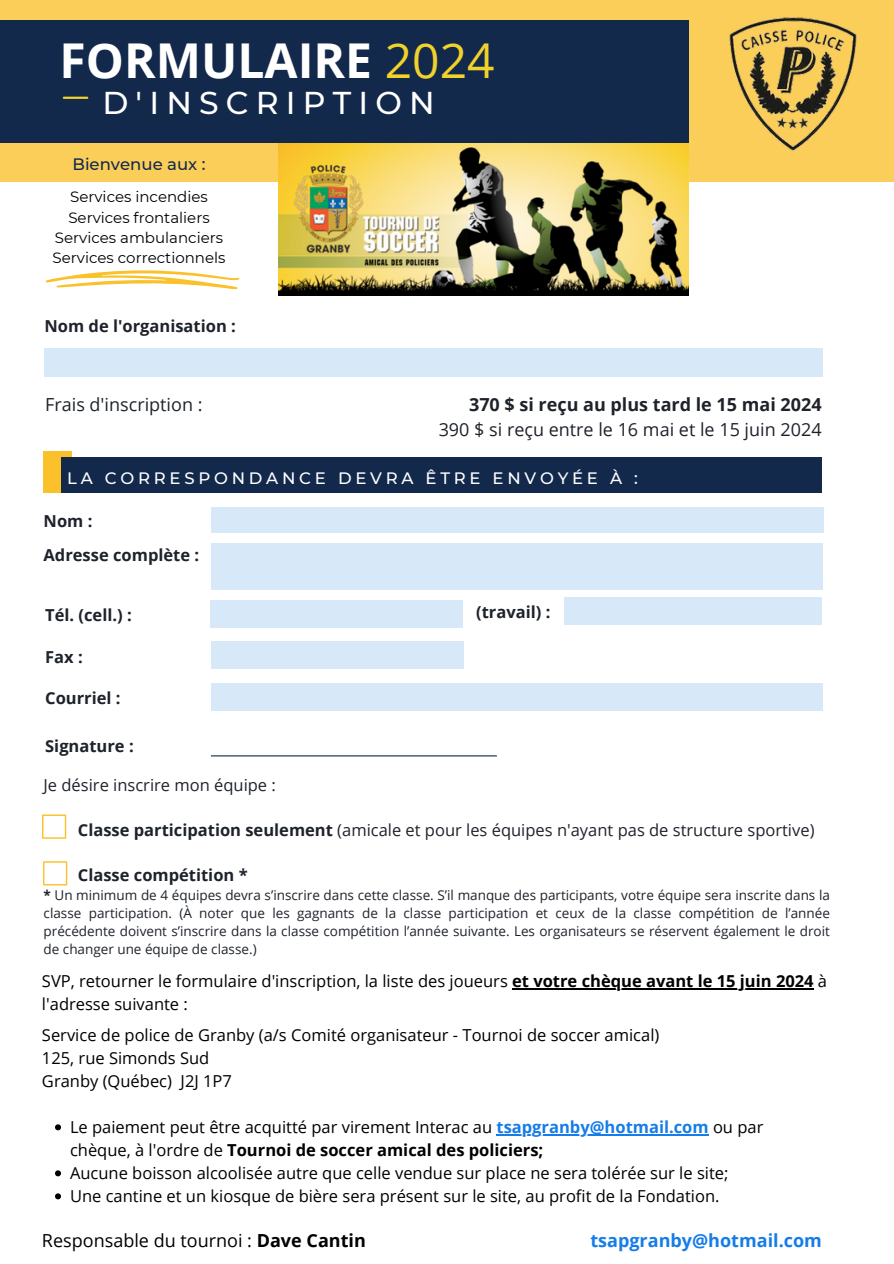
<style>
.page{position:relative;width:894px;height:1264px;background:#fff}
.page>*{position:absolute;margin:0;border:0;box-sizing:border-box;transform-origin:0 0}
.t1{font:700 48px "Open Sans";color:#fff}
.t2{font:500 31.5px "Montserrat";letter-spacing:.23em;color:#fff}
.t3{font:18px/24.8px "Open Sans";color:#1e232b;text-align:right}
.t4{font:18px "Open Sans";color:#000}
.t5{font:700 18px "Open Sans";color:#157ce8}
.t6{font:16.5px/23px "Open Sans";color:#000}
.t7{font:16.5px "Open Sans";color:#1e232b}
.t8{font:700 16.5px "Open Sans";color:#1e232b}
.t9{font:500 16.5px "Montserrat";letter-spacing:.23em;color:#fff}
.t10{font:500 16.5px "Montserrat";color:#13294b}
.t11{font:15px "Montserrat";color:#000}
.t12{font:13.5px/18px "Open Sans";color:#1e232b;text-align:justify}
.s1{font-weight:400;color:#f1d22b}
.s2{font-weight:700}
.s3{font-weight:700;color:#157ce8}
</style>
<div class="page">
<div style="left:0;top:0;width:893px;height:181px;background:#fbce5a"></div>
<div style="left:0;top:20px;width:688px;height:123px;background:#13294b"></div>
<hr style="left:64px;top:97px;width:23px;height:2px;background:#f1d22b">
<div style="left:44px;top:348px;width:778px;height:28px;background:#d7e9f8"></div>
<div style="left:211px;top:507px;width:612px;height:25px;background:#d7e9f8"></div>
<div style="left:211px;top:543px;width:611px;height:46px;background:#d7e9f8"></div>
<div style="left:210px;top:641px;width:253px;height:28px;background:#d7e9f8"></div>
<div style="left:210px;top:683px;width:612px;height:28px;background:#d7e9f8"></div>
<div style="left:44px;top:451px;width:28px;height:42px;background:#fac12b"></div>
<div style="left:61px;top:457px;width:760px;height:36px;background:#13294b"></div>
<img style="left:729px;top:17px;width:128px;height:134px">
<div style="left:564px;top:597px;width:257px;height:27px;background:#d7e9f8"></div>
<div style="left:210px;top:600px;width:253px;height:28px;background:#d7e9f8"></div>
<hr style="left:211px;top:755px;width:285px;height:1px;background:#13294b">
<svg style="left:42px;top:814px;width:24px;height:24px"></svg>
<svg style="left:43px;top:861px;width:24px;height:24px"></svg>
<img style="left:278px;top:143px;width:410px;height:152px">
<svg style="left:46px;top:270px;width:193px;height:19px"></svg>
<hr style="left:512px;top:987px;width:301px;height:2px;background:#000">
<svg style="left:55px;top:1124px;width:6px;height:6px"></svg>
<hr style="left:496px;top:1133px;width:212px;height:2px;background:#157ce8">
<svg style="left:55px;top:1170px;width:6px;height:6px"></svg>
<svg style="left:55px;top:1193px;width:6px;height:6px"></svg>
<p class="t1" style="left:60px;top:27px;width:436px">FORMULAIRE <span class="s1">2024</span></p>
<p class="t2" style="left:102px;top:84px;width:334px">D'INSCRIPTION</p>
<p class="t10" style="left:72px;top:154px;width:134px">Bienvenue aux :</p>
<p class="t11" style="left:70px;top:188px;width:139px">Services incendies</p>
<h6 class="t11" style="left:68px;top:208px;width:143px">Services frontaliers</h6>
<h6 class="t11" style="left:55px;top:228px;width:170px">Services ambulanciers</h6>
<p class="t11" style="left:53px;top:248px;width:174px">Services correctionnels</p>
<h4 class="t8" style="left:44px;top:314px;width:193px">Nom de l'organisation :</h4>
<h5 class="t3" style="left:45px;top:391px;width:159px">Frais d'inscription :</h5>
<h5 class="t3" style="left:438px;top:391px;width:384px"><span class="s2">370 $ si reçu au plus tard le 15 mai 2024<br></span>390 $ si reçu entre le 16 mai et le 15 juin 2024</h5>
<p class="t9" style="left:67px;top:468px;width:572px">LA CORRESPONDANCE DEVRA ÊTRE ENVOYÉE À :</p>
<h5 class="t8" style="left:44px;top:509px;width:50px">Nom :</h5>
<h6 class="t8" style="left:44px;top:544px;width:157px">Adresse complète :</h6>
<h5 class="t8" style="left:45px;top:603px;width:88px">Tél. (cell.) :</h5>
<h5 class="t8" style="left:45px;top:645px;width:39px">Fax :</h5>
<h5 class="t8" style="left:45px;top:686px;width:77px">Courriel :</h5>
<p class="t8" style="left:45px;top:734px;width:90px">Signature :</p>
<h5 class="t8" style="left:476px;top:600px;width:76px">(travail) :</h5>
<h2 class="t7" style="left:44px;top:773px;width:234px">Je désire inscrire mon équipe :</h2>
<h3 class="t7" style="left:78px;top:818px;width:738px"><span class="s2">Classe participation seulement</span> (amicale et pour les équipes n'ayant pas de structure sportive)</h3>
<p class="t8" style="left:78px;top:863px;width:171px">Classe compétition *</p>
<p class="t12" style="left:44px;top:885px;width:787px"><span class="s2">*</span> Un minimum de 4 équipes devra s’inscrire dans cette classe. S’il manque des participants, votre équipe sera inscrite dans la classe participation. (À noter que les gagnants de la classe participation et ceux de la classe compétition de l’année précédente doivent s’inscrire dans la classe compétition l’année suivante. Les organisateurs se réservent également le droit de changer une équipe de classe.)</p>
<h5 class="t6" style="left:42px;top:968px;width:786px">SVP, retourner le formulaire d'inscription, la liste des joueurs <span class="s2">et votre chèque avant le 15 juin 2024</span> à</h5>
<h5 class="t6" style="left:42px;top:987px;width:618px;line-height:31px">l'adresse suivante :<br>Service de police de Granby (a/s Comité organisateur - Tournoi de soccer amical)</h5>
<h6 class="t6" style="left:42px;top:1045px;width:191px">125, rue Simonds Sud<br>Granby (Québec) J2J 1P7</h6>
<h6 class="t6" style="left:70px;top:1114px;width:694px">Le paiement peut être acquitté par virement Interac au <span class="s3">tsapgranby@hotmail.com</span> ou par</h6>
<p class="t6" style="left:70px;top:1137px;width:659px">chèque, à l'ordre de <span class="s2">Tournoi de soccer amical des policiers;<br></span>Aucune boisson alcoolisée autre que celle vendue sur place ne sera tolérée sur le site;<br>Une cantine et un kiosque de bière sera présent sur le site, au profit de la Fondation.</p>
<p class="t4" style="left:42px;top:1227px;width:325px">Responsable du tournoi : <span class="s2">Dave Cantin</span></p>
<p class="t5" style="left:590px;top:1227px;width:233px">tsapgranby@hotmail.com</p>
</div>
